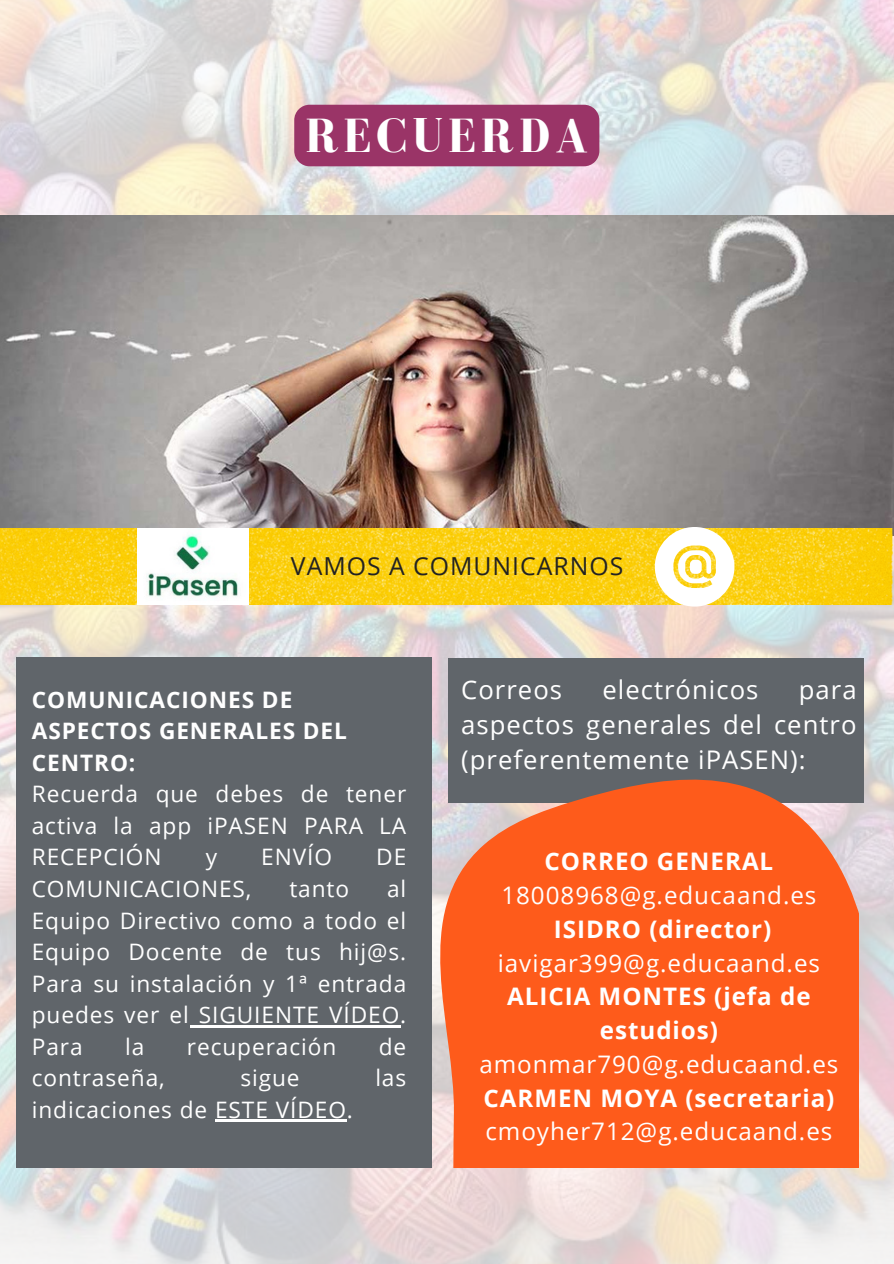
<style>
.page{position:relative;width:894px;height:1264px;background:#fff}
.page>*{position:absolute;margin:0;border:0;box-sizing:border-box;transform-origin:0 0}
.t1{font:700 49.35px "Bodoni FLF";letter-spacing:.1em;color:#fff}
.t2{font:25.65px/34.8px "Open Sans";letter-spacing:.04em;color:#fff;text-align:justify}
.t3{font:24.75px "Open Sans";letter-spacing:.04em;color:#222}
.t4{font:24.15px/33.8px "Open Sans";letter-spacing:.04em;color:#fff;text-align:center}
.t5{font:22.65px/31.5px "Open Sans";letter-spacing:.04em;color:#fff;text-align:justify}
.t6{font:700 22.65px/31.5px "Open Sans";letter-spacing:.04em;color:#fff}
.s1{font-weight:700}
</style>
<div class="page">
<img style="left:0;top:0;width:893px;height:1263px">
<img style="left:0;top:215px;width:893px;height:313px">
<img style="left:0;top:528px;width:893px;height:77px">
<img style="left:137px;top:528px;width:112px;height:77px">
<svg style="left:654px;top:527px;width:80px;height:79px"></svg>
<div style="left:17px;top:657px;width:414px;height:510px;background:#60656a"></div>
<div style="left:449px;top:659px;width:414px;height:144px;background:#60656a"></div>
<svg style="left:431px;top:758px;width:426px;height:409px;background:#ed6530"></svg>
<div style="left:294px;top:105px;width:305px;height:61px;background:#9a3467"></div>
<hr style="left:190px;top:1025px;width:210px;height:2px;background:#fff">
<hr style="left:215px;top:1119px;width:132px;height:3px;background:#fff">
<p class="t1" style="left:305px;top:109px;width:284px">RECUERDA</p>
<p class="t3" style="left:291px;top:548px;width:334px">VAMOS A COMUNICARNOS</p>
<p class="t6" style="left:32px;top:683px;width:316px">COMUNICACIONES DE<br>ASPECTOS GENERALES DEL<br>CENTRO:</p>
<h2 class="t5" style="left:32px;top:778px;width:376px">Recuerda que debes de tener activa la app iPASEN PARA LA RECEPCIÓN</h2>
<h2 class="t5" style="left:206px;top:841px;width:13px">y</h2>
<h2 class="t5" style="left:261px;top:841px;width:72px">ENVÍO</h2>
<h2 class="t5" style="left:376px;top:841px;width:32px">DE</h2>
<h2 class="t5" style="left:32px;top:872px;width:221px">COMUNICACIONES,</h2>
<h2 class="t5" style="left:289px;top:872px;width:61px">tanto</h2>
<h2 class="t5" style="left:32px;top:872px;width:376px;text-indent:355px">al Equipo Directivo como a todo el Equipo Docente de tus hij@s.<br>Para su instalación y 1ª entrada puedes ver el SIGUIENTE VÍDEO.<br>Para</h2>
<h2 class="t5" style="left:125px;top:1030px;width:21px">la</h2>
<h2 class="t5" style="left:187px;top:1030px;width:151px">recuperación</h2>
<h2 class="t5" style="left:378px;top:1030px;width:29px">de</h2>
<h2 class="t5" style="left:32px;top:1061px;width:134px">contraseña,</h2>
<h2 class="t5" style="left:240px;top:1061px;width:61px">sigue</h2>
<h2 class="t5" style="left:375px;top:1061px;width:32px">las</h2>
<h2 class="t5" style="left:32px;top:1093px;width:322px">indicaciones de ESTE VÍDEO.</h2>
<p class="t2" style="left:461px;top:672px;width:102px">Correos</p>
<p class="t2" style="left:602px;top:672px;width:157px">electrónicos</p>
<p class="t2" style="left:461px;top:672px;width:397px;text-indent:337px">para aspectos generales del centro (preferentemente iPASEN):</p>
<p class="t4" style="left:479px;top:844px;width:360px"><span class="s1">CORREO GENERAL<br></span>18008968@g.educaand.es<br><span class="s1">ISIDRO (director) </span>iavigar399@g.educaand.es<br><span class="s1">ALICIA MONTES (jefa de estudios) </span>amonmar790@g.educaand.es<br><span class="s1">CARMEN MOYA (secretaria) </span>cmoyher712@g.educaand.es</p>
</div>
